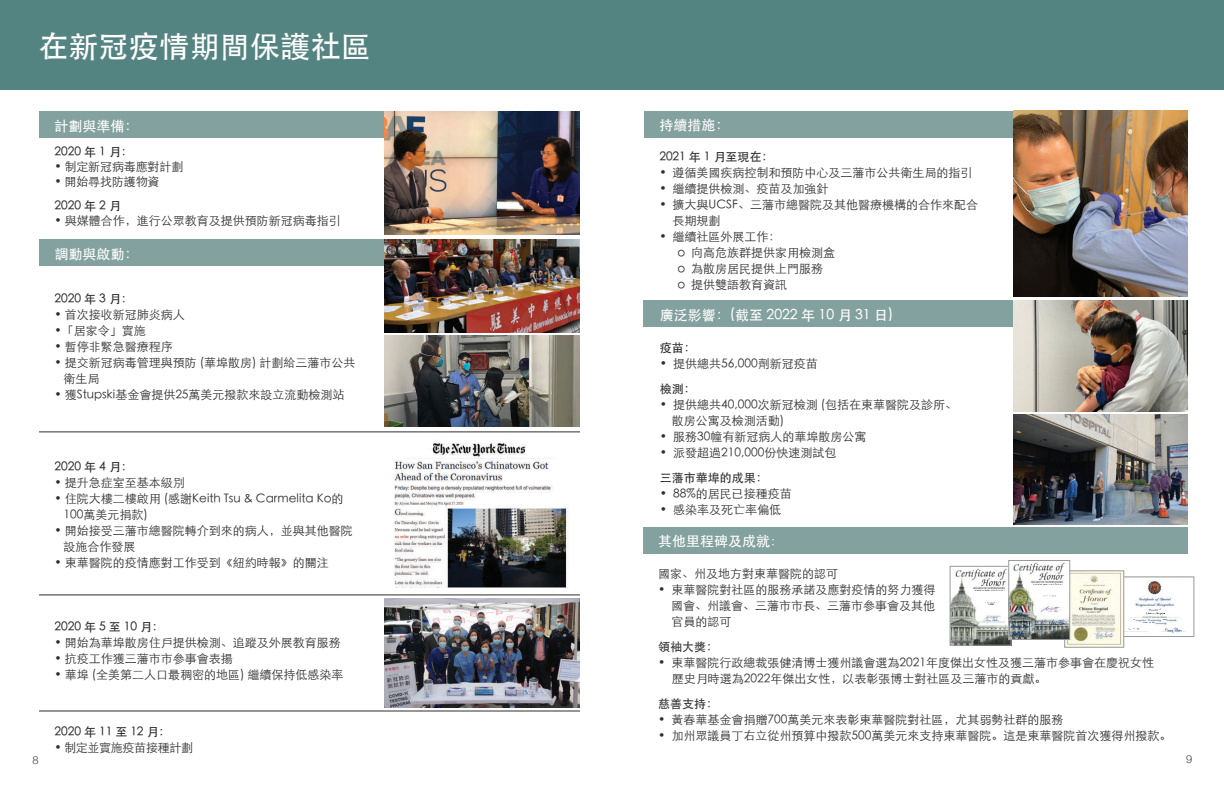
<style>
.page{position:relative;width:1224px;height:792px;background:#fff}
.page>*{position:absolute;margin:0;border:0;box-sizing:border-box;transform-origin:0 0}
.t1{font:500 30px "ST Heiti SC";letter-spacing:.01em;color:#fff}
.t2{font:500 14px "ST Heiti SC";color:#fff}
.t3{font:300 12px/16px "ST Heiti SC";color:#312f30}
.t4{font:500 12px "ST Heiti SC";color:#312f30}
.t5{font:300 12px "ST Heiti SC";letter-spacing:-.025em;color:#312f30}
.t6{font:300 11px "Helvetica Neue";color:#3e3e3f}
.s1{font-size:12px}
</style>
<div class="page">
<div style="left:37px;top:239px;width:545px;height:27px;background:#83a19f"></div>
<div style="left:37px;top:111px;width:543px;height:27px;background:#83a19f"></div>
<div style="left:0;top:0;width:627px;height:89px;background:#548481"></div>
<hr style="left:39px;top:432px;width:543px;height:1px;background:#312f30">
<img style="left:384px;top:111px;width:196px;height:124px">
<img style="left:385px;top:239px;width:195px;height:94px">
<img style="left:394px;top:460px;width:174px;height:128px">
<img style="left:405px;top:442px;width:148px;height:17px">
<img style="left:384px;top:598px;width:196px;height:109px">
<img style="left:385px;top:336px;width:195px;height:91px">
<hr style="left:23px;top:595px;width:560px;height:1px;background:#312f30">
<hr style="left:34px;top:711px;width:549px;height:1px;background:#312f30">
<div style="left:12px;top:106px;width:26px;height:629px;background:#fff"></div>
<div style="left:580px;top:104px;width:27px;height:648px;background:#fff"></div>
<div style="left:644px;top:527px;width:544px;height:27px;background:#83a19f"></div>
<div style="left:643px;top:300px;width:543px;height:27px;background:#83a19f"></div>
<img style="left:1014px;top:414px;width:174px;height:111px">
<div style="left:644px;top:111px;width:542px;height:27px;background:#83a19f"></div>
<img style="left:1014px;top:111px;width:174px;height:186px">
<img style="left:1014px;top:300px;width:174px;height:112px">
<img style="left:1124px;top:579px;width:62px;height:56px">
<img style="left:1133px;top:609px;width:48px;height:23px">
<img style="left:1128px;top:612px;width:36px;height:18px">
<div style="left:1117px;top:577px;width:77px;height:60px;border:1px solid #989a9d"></div>
<img style="left:976px;top:568px;width:33px;height:75px">
<img style="left:952px;top:570px;width:52px;height:73px">
<div style="left:950px;top:566px;width:61px;height:79px;border:1px solid #989a9d"></div>
<img style="left:1067px;top:573px;width:55px;height:72px">
<div style="left:1065px;top:571px;width:59px;height:76px;border:1px solid #989a9d"></div>
<img style="left:1034px;top:562px;width:34px;height:76px">
<img style="left:1011px;top:564px;width:52px;height:74px">
<div style="left:1009px;top:560px;width:61px;height:80px;border:1px solid #989a9d"></div>
<div style="left:600px;top:0;width:624px;height:89px;background:#548481"></div>
<h1 class="t1" style="left:38px;top:30px;width:335px">在新冠疫情期間保護社區</h1>
<p class="t2" style="left:54px;top:119px;width:85px">計劃與準備：</p>
<p class="t4" style="left:54px;top:145px;width:80px">2020 年 1 月：</p>
<p class="t3" style="left:54px;top:158px;width:130px">• 制定新冠病毒應對計劃</p>
<p class="t3" style="left:54px;top:173px;width:107px">• 開始尋找防護物資</p>
<p class="t4" style="left:54px;top:199px;width:68px">2020 年 2 月</p>
<p class="t3" style="left:54px;top:212px;width:288px">• 與媒體合作，進行公眾教育及提供預防新冠病毒指引</p>
<p class="t2" style="left:54px;top:247px;width:85px">調動與啟動：</p>
<p class="t4" style="left:54px;top:292px;width:80px">2020 年 3 月：</p>
<p class="t3" style="left:54px;top:306px;width:132px">• 首次接收新冠肺炎病人</p>
<p class="t3" style="left:54px;top:322px;width:93px">•「居家令」實施</p>
<p class="t3" style="left:54px;top:338px;width:120px">• 暫停非緊急醫療程序</p>
<p class="t3" style="left:63px;top:354px;width:294px;text-indent:-9px">• 提交新冠病毒管理與預防 (華埠散房) 計劃給三藩市公共衛生局</p>
<p class="t3" style="left:54px;top:386px;width:292px">• 獲Stupski基金會提供25萬美元撥款來設立流動檢測站</p>
<p class="t4" style="left:54px;top:460px;width:80px">2020 年 4 月：</p>
<p class="t3" style="left:54px;top:474px;width:132px">• 提升急症室至基本級別</p>
<p class="t3" style="left:63px;top:490px;width:282px;text-indent:-9px">• 住院大樓二樓啟用 (感謝Keith Tsu &amp; Carmelita Ko的<br>100萬美元捐款)</p>
<p class="t3" style="left:63px;top:522px;width:291px;text-indent:-9px">• 開始接受三藩市總醫院轉介到來的病人，並與其他醫院設施合作發展</p>
<p class="t3" style="left:54px;top:554px;width:276px">• 東華醫院的疫情應對工作受到《紐約時報》的關注</p>
<p class="t4" style="left:54px;top:620px;width:111px">2020 年 5 至 10 月：</p>
<p class="t3" style="left:54px;top:634px;width:288px">• 開始為華埠散房住戶提供檢測、追蹤及外展教育服務</p>
<p class="t3" style="left:54px;top:650px;width:180px">• 抗疫工作獲三藩市市參事會表揚</p>
<p class="t3" style="left:54px;top:666px;width:291px">• 華埠 (全美第二人口最稠密的地區) 繼續保持低感染率</p>
<p class="t6" style="left:32px;top:751px;width:8px">8</p>
<p class="t4" style="left:54px;top:725px;width:118px">2020 年 11 至 12 月：</p>
<p class="t5" style="left:54px;top:738px;width:140px">• 制定並實施疫苗接種計劃</p>
<p class="t2" style="left:659px;top:118px;width:71px">持續措施：</p>
<p class="t4" style="left:659px;top:151px;width:116px">2021 年 1 月至現在：</p>
<p class="t3" style="left:659px;top:164px;width:315px">• 遵循美國疾病控制和預防中心及三藩市公共衛生局的指引</p>
<p class="t3" style="left:659px;top:180px;width:171px">• 繼續提供檢測、疫苗及加強針</p>
<p class="t3" style="left:673px;top:196px;width:307px;text-indent:-13px">• 擴大與UCSF、三藩市總醫院及其他醫療機構的合作來配合長期規劃</p>
<p class="t3" style="left:677px;top:228px;width:159px;text-indent:-18px">• 繼續社區外展工作：<br>o 向高危族群提供家用檢測盒o 為散房居民提供上門服務<br>o 提供雙語教育資訊</p>
<p class="t2" style="left:660px;top:307px;width:235px">廣泛影響：(截至 2022 年 10 月 31 日)</p>
<p class="t4" style="left:660px;top:341px;width:37px">疫苗：</p>
<p class="t3" style="left:660px;top:354px;width:159px">• 提供總共56,000劑新冠疫苗</p>
<p class="t4" style="left:660px;top:382px;width:37px">檢測：</p>
<p class="t3" style="left:672px;top:395px;width:287px;text-indent:-12px">• 提供總共40,000次新冠檢測 (包括在東華醫院及診所、散房公寓及檢測活動)</p>
<p class="t3" style="left:660px;top:427px;width:208px">• 服務30幢有新冠病人的華埠散房公寓</p>
<p class="t3" style="left:660px;top:443px;width:178px">• 派發超過210,000份快速測試包</p>
<p class="t4" style="left:660px;top:471px;width:109px">三藩市華埠的成果：</p>
<p class="t3" style="left:660px;top:484px;width:133px">• 88%的居民已接種疫苗</p>
<p class="t3" style="left:660px;top:500px;width:123px">• 感染率及死亡率偏低</p>
<p class="t2" style="left:658px;top:533px;width:125px">其他里程碑及成就<span class="s1">：</span></p>
<p class="t3" style="left:658px;top:564px;width:181px">國家、州及地方對東華醫院的認可</p>
<p class="t3" style="left:671px;top:580px;width:266px;text-align:justify;text-indent:-13px">• 東華醫院對社區的服務承諾及應對疫情的努力獲得國會、州議會、三藩市市長、三藩市參事會及其他官員的認可</p>
<p class="t4" style="left:658px;top:640px;width:61px">領袖大獎：</p>
<p class="t3" style="left:672px;top:653px;width:484px;text-indent:-14px">• 東華醫院行政總裁張健清博士獲州議會選為2021年度傑出女性及獲三藩市參事會在慶祝女性歷史月時選為2022年傑出女性，以表彰張博士對社區及三藩市的貢獻。</p>
<p class="t4" style="left:658px;top:697px;width:61px">慈善支持：</p>
<p class="t3" style="left:658px;top:710px;width:407px">• 黃春華基金會捐贈700萬美元來表彰東華醫院對社區，尤其弱勢社群的服務</p>
<p class="t3" style="left:658px;top:726px;width:515px">• 加州眾議員丁右立從州預算中撥款500萬美元來支持東華醫院。這是東華醫院首次獲得州撥款。</p>
<p class="t6" style="left:1186px;top:750px;width:8px">9</p>
</div>
